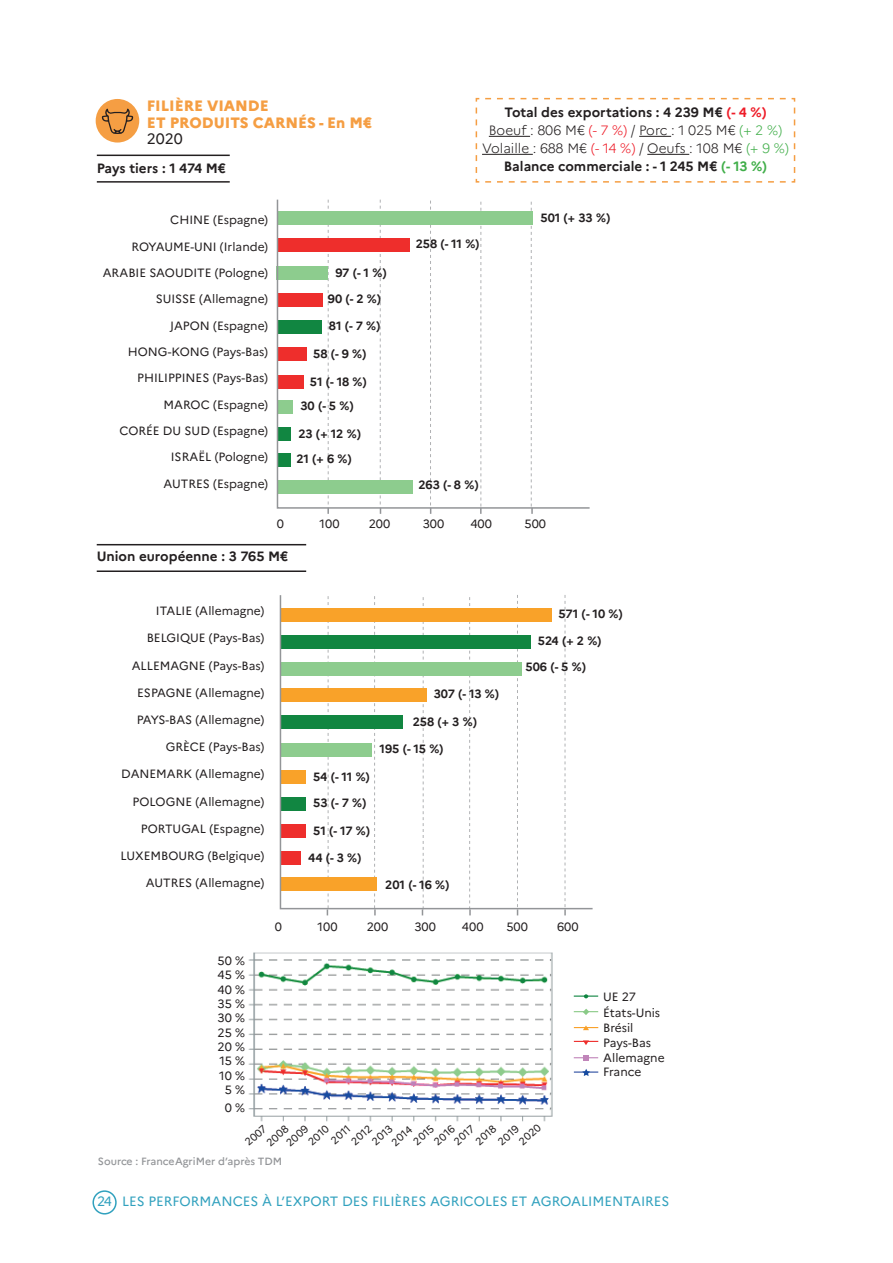
<style>
.page{position:relative;width:893px;height:1263px;background:#fff}
.page>*{position:absolute;margin:0;border:0;box-sizing:border-box;transform-origin:0 0}
.t1{font:800 15px/16.5px "Marianne";color:#f59e43}
.t2{font:15px "Marianne";color:#231f20}
.t3{font:700 13.5px/18px "Marianne";color:#231f20;text-align:center}
.t4{font:13.5px "Marianne";color:#31a1be}
.t5{font:12px/26.4px "Marianne";color:#231f20;text-align:right}
.t6{font:700 12px/24.2px "Marianne";letter-spacing:-.005em;color:#231f20}
.t7{font:10.5px/14.4px "Marianne";color:#231f20}
.t8{font:500 10.5px "Marianne";color:#939598}
.s1{color:#ee1c28}
.s2{font-weight:300}
.s3{font-weight:300;color:#ee1c28}
.s4{font-weight:300;color:#40ae49}
.s5{color:#40ae49}
</style>
<div class="page">
<div style="left:92px;top:1190px;width:25px;height:24px;border:2px solid #31a1be;border-radius:50%"></div>
<svg style="left:475px;top:97px;width:321px;height:86px"></svg>
<hr style="left:489px;top:136px;width:41px;height:1px;background:#231f20">
<hr style="left:639px;top:136px;width:32px;height:1px;background:#231f20">
<hr style="left:482px;top:154px;width:51px;height:1px;background:#231f20">
<hr style="left:647px;top:154px;width:42px;height:1px;background:#231f20">
<hr style="left:97px;top:544px;width:209px;height:1px;background:#231f20">
<hr style="left:97px;top:570px;width:209px;height:2px;background:#231f20">
<div style="left:96px;top:99px;width:43px;height:44px;background:#f59e43;border-radius:50%"></div>
<svg style="left:102px;top:108px;width:31px;height:26px"></svg>
<hr style="left:97px;top:155px;width:133px;height:1px;background:#231f20">
<hr style="left:97px;top:181px;width:133px;height:2px;background:#231f20">
<svg style="left:276px;top:199px;width:314px;height:310px"></svg>
<svg style="left:279px;top:595px;width:314px;height:315px"></svg>
<hr style="left:574px;top:995px;width:24px;height:2px;background:#0f8541">
<hr style="left:574px;top:1071px;width:24px;height:2px;background:#2c4da1">
<svg style="left:574px;top:1009px;width:24px;height:6px"></svg>
<svg style="left:574px;top:1040px;width:24px;height:5px"></svg>
<svg style="left:574px;top:1025px;width:24px;height:5px"></svg>
<svg style="left:574px;top:1055px;width:24px;height:6px"></svg>
<svg style="left:582px;top:1069px;width:8px;height:7px"></svg>
<img style="left:248px;top:952px;width:305px;height:170px">
<p class="t1" style="left:147px;top:98px;width:227px">FILIÈRE VIANDE<br>ET PRODUITS CARNÉS - En M€</p>
<p class="t2" style="left:147px;top:127px;width:37px">2020</p>
<p class="t3" style="left:97px;top:159px;width:131px">Pays tiers : 1 474 M€</p>
<p class="t3" style="left:482px;top:103px;width:308px">Total des exportations : 4 239 M€ <span class="s1">(- 4 %)<br></span><span class="s2">Boeuf : 806 M€</span> <span class="s3">(- 7 %)</span> <span class="s2">/ Porc : 1 025 M€</span> <span class="s4">(+ 2 %)<br></span><span class="s2">Volaille : 688 M€</span> <span class="s3">(- 14 %)</span> <span class="s2">/ Oeufs : 108 M€</span> <span class="s4">(+ 9 %)<br></span>Balance commerciale : - 1 245 M€ <span class="s5">(- 13 %)</span></p>
<p class="t5" style="left:103px;top:206px;width:167px">CHINE (Espagne)<br>ROYAUME-UNI (Irlande)<br>ARABIE SAOUDITE (Pologne)<br>SUISSE (Allemagne)<br>JAPON (Espagne)<br>HONG-KONG (Pays-Bas)<br>PHILIPPINES (Pays-Bas)<br>MAROC (Espagne)<br>CORÉE DU SUD (Espagne)<br>ISRAËL (Pologne)<br>AUTRES (Espagne)</p>
<p class="t6" style="left:541px;top:206px;width:71px">501 (+ 33 %)</p>
<p class="t6" style="left:416px;top:232px;width:65px">258 (- 11 %)</p>
<p class="t6" style="left:335px;top:260px;width:53px">97 (- 1 %)</p>
<p class="t6" style="left:328px;top:287px;width:55px">90 (- 2 %)</p>
<p class="t6" style="left:329px;top:314px;width:53px">81 (- 7 %)</p>
<p class="t6" style="left:313px;top:342px;width:55px">58 (- 9 %)</p>
<p class="t6" style="left:300px;top:369px;width:68px;text-indent:9px">51 (- 18 %)<br>30 (- 5 %)</p>
<p class="t6" style="left:296px;top:421px;width:66px;line-height:24.9px">23 (+ 12 %)<br>21 (+ 6 %)</p>
<p class="t6" style="left:418px;top:473px;width:62px">263 (- 8 %)</p>
<p class="t5" style="left:277px;top:510px;width:9px">0</p>
<p class="t5" style="left:320px;top:510px;width:22px">100</p>
<p class="t5" style="left:369px;top:510px;width:23px">200</p>
<p class="t5" style="left:423px;top:510px;width:23px">300</p>
<p class="t5" style="left:470px;top:510px;width:23px">400</p>
<p class="t5" style="left:524px;top:510px;width:23px">500</p>
<p class="t3" style="left:97px;top:547px;width:193px">Union européenne : 3 765 M€</p>
<p class="t5" style="left:156px;top:597px;width:110px">ITALIE (Allemagne)</p>
<p class="t5" style="left:147px;top:624px;width:119px">BELGIQUE (Pays-Bas)</p>
<p class="t5" style="left:132px;top:651px;width:134px">ALLEMAGNE (Pays-Bas)</p>
<p class="t5" style="left:137px;top:678px;width:129px">ESPAGNE (Allemagne)</p>
<p class="t5" style="left:137px;top:705px;width:129px">PAYS-BAS (Allemagne)</p>
<p class="t5" style="left:166px;top:733px;width:100px">GRÈCE (Pays-Bas)</p>
<p class="t5" style="left:121px;top:760px;width:144px">DANEMARK (Allemagne)</p>
<p class="t5" style="left:133px;top:787px;width:133px">POLOGNE (Allemagne)</p>
<p class="t5" style="left:141px;top:814px;width:125px">PORTUGAL (Espagne)</p>
<p class="t5" style="left:121px;top:842px;width:145px">LUXEMBOURG (Belgique)</p>
<p class="t5" style="left:146px;top:869px;width:120px">AUTRES (Allemagne)</p>
<p class="t6" style="left:313px;top:764px;width:58px;line-height:26.1px">54 (- 11 %)<br>53 (- 7 %)</p>
<p class="t6" style="left:313px;top:819px;width:58px">51 (- 17 %)</p>
<p class="t6" style="left:308px;top:846px;width:55px">44 (- 3 %)</p>
<p class="t6" style="left:434px;top:681px;width:67px">307 (- 13 %)</p>
<p class="t6" style="left:413px;top:709px;width:66px">258 (+ 3 %)</p>
<p class="t6" style="left:380px;top:736px;width:66px">195 (- 15 %)</p>
<p class="t6" style="left:385px;top:872px;width:66px">201 (- 16 %)</p>
<p class="t6" style="left:559px;top:602px;width:66px">571 (- 10 %)</p>
<p class="t6" style="left:525px;top:628px;width:78px;line-height:25.8px;text-indent:12px">524 (+ 2 %)<br>506 (- 5 %)</p>
<p class="t5" style="left:217px;top:952px;width:29px;line-height:14.4px">50 %<br>45 %<br>40 %<br>35 %<br>30 %<br>25 %<br>20 %<br>15 %<br>10 %<br>5 %</p>
<p class="t5" style="left:225px;top:1093px;width:22px">0 %</p>
<p class="t5" style="left:275px;top:912px;width:9px">0</p>
<p class="t5" style="left:318px;top:912px;width:22px">100</p>
<p class="t5" style="left:367px;top:912px;width:23px">200</p>
<p class="t5" style="left:414px;top:912px;width:23px">300</p>
<p class="t5" style="left:462px;top:912px;width:23px">400</p>
<p class="t5" style="left:506px;top:912px;width:23px">500</p>
<p class="t5" style="left:557px;top:912px;width:23px">600</p>
<p class="t7" style="left:450px;top:1137px;width:25px;rotate:-41deg">2017</p>
<p class="t7" style="left:484px;top:1125px;width:25px;line-height:14.9px;text-indent:-17px;rotate:-41deg">2018<br>2019</p>
<p class="t7" style="left:515px;top:1137px;width:27px;rotate:-41deg">2020</p>
<p class="t7" style="left:282px;top:1138px;width:27px;rotate:-41deg">2009</p>
<p class="t7" style="left:304px;top:1137px;width:25px;rotate:-41deg">2010</p>
<p class="t7" style="left:327px;top:1136px;width:24px;rotate:-41deg">2011</p>
<p class="t7" style="left:347px;top:1137px;width:25px;rotate:-41deg">2012</p>
<p class="t7" style="left:368px;top:1136px;width:25px;rotate:-41deg">2013</p>
<p class="t7" style="left:388px;top:1138px;width:25px;rotate:-41deg">2014</p>
<p class="t7" style="left:410px;top:1137px;width:25px;rotate:-41deg">2015</p>
<p class="t7" style="left:430px;top:1137px;width:25px;rotate:-41deg">2016</p>
<p class="t7" style="left:253px;top:1127px;width:27px;text-indent:-16px;rotate:-41deg">2007<br>2008</p>
<p class="t8" style="left:98px;top:1155px;width:186px">Source : FranceAgriMer d’après TDM</p>
<p class="t5" style="left:603px;top:988px;width:63px;line-height:15px;text-align:left">UE 27<br>États-Unis<br>Brésil<br>Pays-Bas<br>Allemagne<br>France</p>
<p class="t4" style="left:97px;top:1191px;width:574px">24 LES PERFORMANCES À L’EXPORT DES FILIÈRES AGRICOLES ET AGROALIMENTAIRES</p>
</div>
